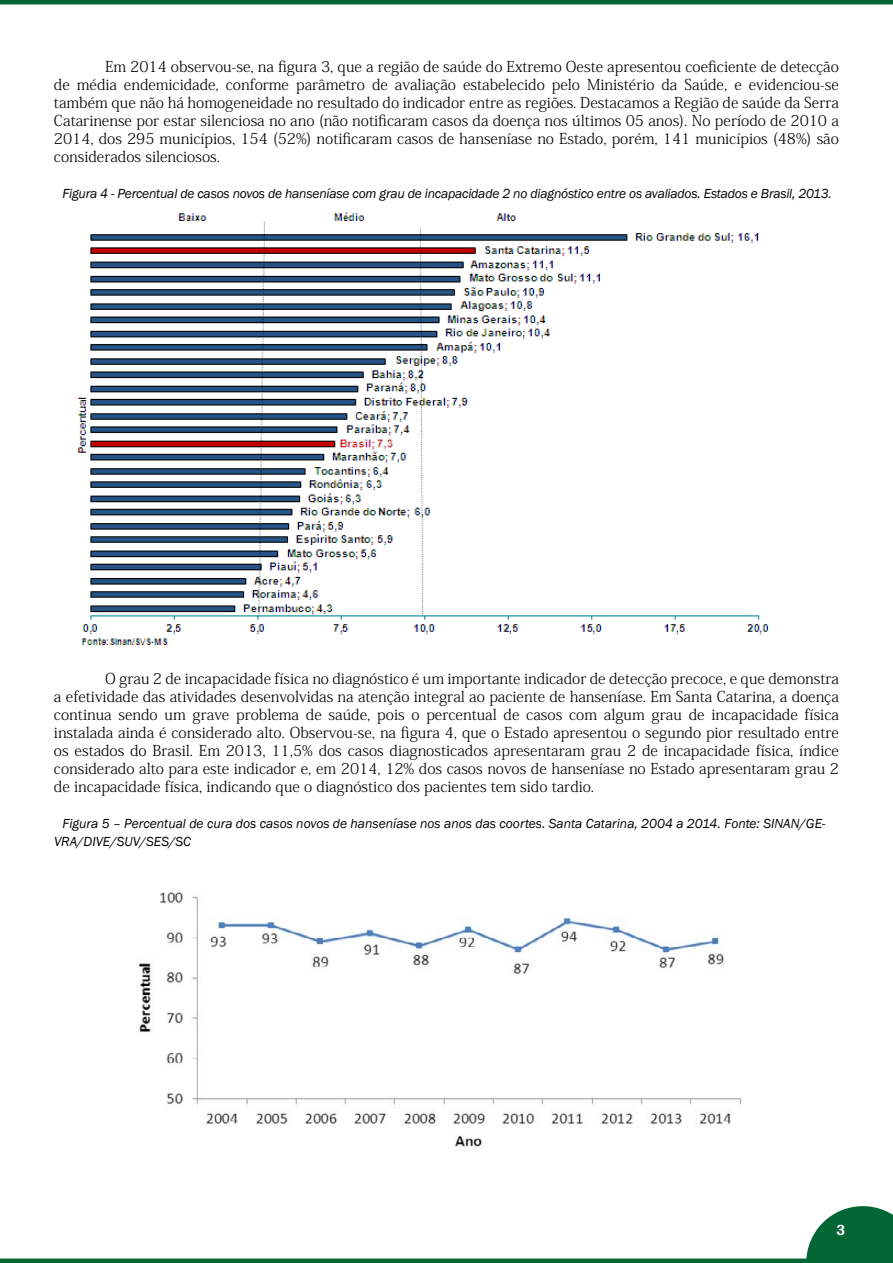
<style>
.page{position:relative;width:893px;height:1263px;background:#fff}
.page>*{position:absolute;margin:0;border:0;box-sizing:border-box;transform-origin:0 0}
.t1{font:300 15px/18px "Koz Min Pro";color:#000;text-align:justify}
.t2{font:600 15px "Franklin Gothic";color:#fff}
.t3{font:italic 13.5px/18px "Franklin Gothic";letter-spacing:-.015em;color:#000}
</style>
<div class="page">
<svg style="left:806px;top:1206px;width:87px;height:52px"></svg>
<div style="left:0;top:1258px;width:893px;height:5px;background:#046635"></div>
<div style="left:0;top:0;width:893px;height:5px;background:#046635"></div>
<img style="left:77px;top:212px;width:692px;height:434px">
<img style="left:139px;top:892px;width:603px;height:255px">
<p class="t1" style="left:54px;top:57px;width:786px;text-indent:51px">Em 2014 observou-se, na figura 3, que a região de saúde do Extremo Oeste apresentou coeficiente de detecção de média endemicidade, conforme parâmetro de avaliação estabelecido pelo Ministério da Saúde, e evidenciou-se também que não há homogeneidade no resultado do indicador entre as regiões. Destacamos a Região de saúde da Serra Catarinense por estar silenciosa no ano (não notificaram casos da doença nos últimos 05 anos). No período de 2010 a 2014, dos 295 municípios, 154 (52%) notificaram casos de hanseníase no Estado, porém, 141 municípios (48%) são considerados silenciosos.</p>
<p class="t3" style="left:63px;top:185px;width:771px">Figura 4 - Percentual de casos novos de hanseníase com grau de incapacidade 2 no diagnóstico entre os avaliados. Estados e Brasil, 2013.</p>
<p class="t1" style="left:54px;top:669px;width:786px;text-indent:51px">O grau 2 de incapacidade física no diagnóstico é um importante indicador de detecção precoce, e que demonstra a efetividade das atividades desenvolvidas na atenção integral ao paciente de hanseníase. Em Santa Catarina, a doença continua sendo um grave problema de saúde, pois o percentual de casos com algum grau de incapacidade física instalada ainda é considerado alto. Observou-se, na figura 4, que o Estado apresentou o segundo pior resultado entre os estados do Brasil. Em 2013, 11,5% dos casos diagnosticados apresentaram grau 2 de incapacidade física, índice considerado alto para este indicador e, em 2014, 12% dos casos novos de hanseníase no Estado apresentaram grau 2 de incapacidade física, indicando que o diagnóstico dos pacientes tem sido tardio.</p>
<p class="t3" style="left:54px;top:815px;width:773px;text-indent:9px">Figura 5 – Percentual de cura dos casos novos de hanseníase nos anos das coortes. Santa Catarina, 2004 a 2014. Fonte: SINAN/GE-<br>VRA/DIVE/SUV/SES/SC</p>
<p class="t2" style="left:836px;top:1220px;width:10px">3</p>
</div>
